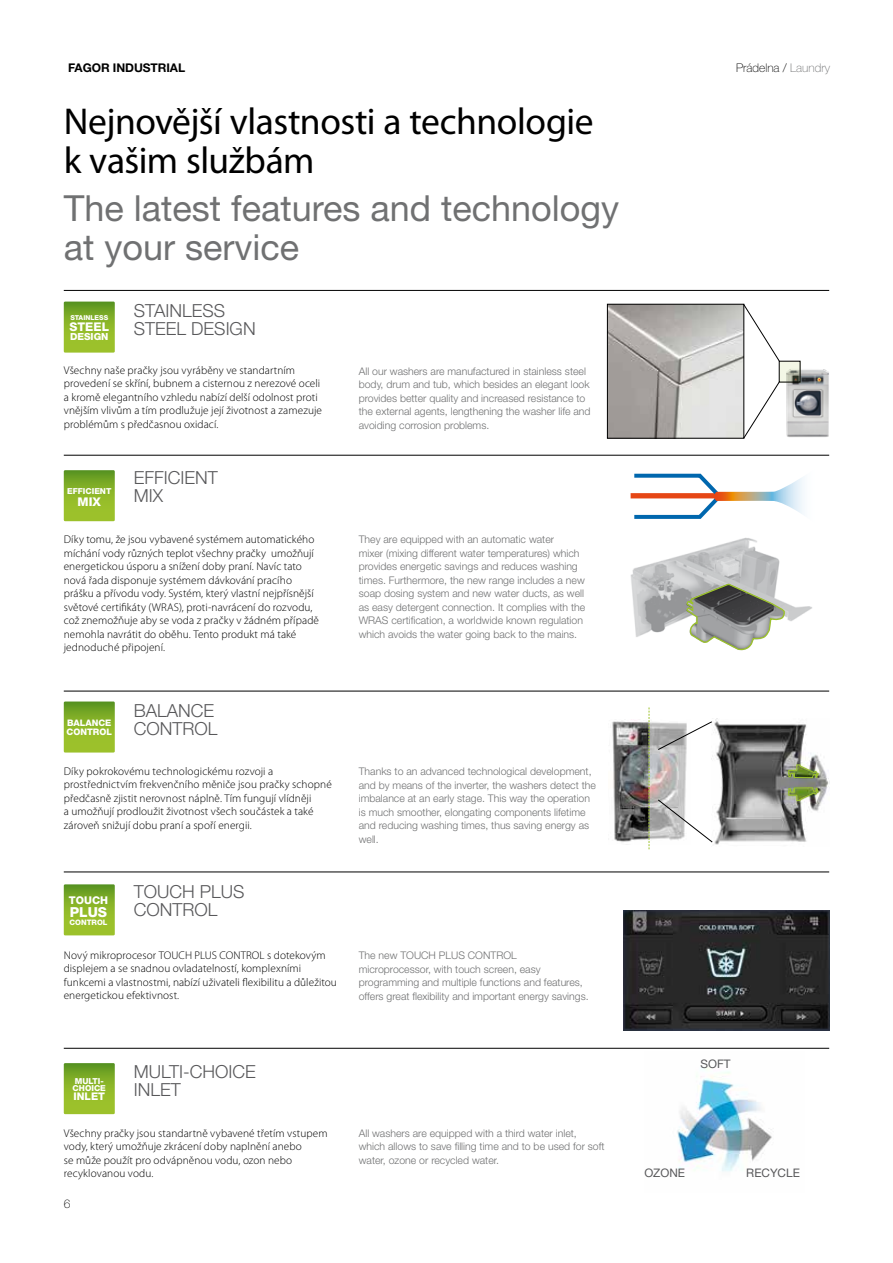
<style>
.page{position:relative;width:893px;height:1263px;background:#fff}
.page>*{position:absolute;margin:0;border:0;box-sizing:border-box;transform-origin:0 0}
.t1{font:37.5px/39px "Myriad Pro";letter-spacing:-.015em;color:#000}
.t2{font:36px/39px "Helvetica Neue LT Std";color:#707172}
.t3{font:300 18px/18px "Helvetica Neue LT Std";color:#58585a}
.t4{font:800 13.8px "Helvetica Neue LT Std";color:#fff}
.t5{font:100 12px "Helvetica Neue LT Std";color:#000}
.t6{font:700 12px "Helvetica Neue LT Std";letter-spacing:-.005em;color:#000}
.t7{font:800 12px "Helvetica Neue LT Std";color:#fff}
.t8{font:11.7px "Helvetica Neue LT Std";color:#58585a}
.t9{font:300 11.25px/13.5px "Myriad Pro";letter-spacing:.01em;color:#000}
.t10{font:800 10.65px "Helvetica Neue LT Std";color:#fff}
.t11{font:300 10.5px/13.5px "Helvetica Neue LT Std";color:#707172}
.t12{font:800 10.5px "Helvetica Neue LT Std";color:#fff}
.t13{font:800 9.75px "Helvetica Neue LT Std";color:#fff}
.t14{font:800 9px/9px "Helvetica Neue LT Std";color:#fff}
.t15{font:800 8.25px/7.5px "Helvetica Neue LT Std";color:#fff}
.t16{font:800 7.5px "Helvetica Neue LT Std";color:#fff}
.t17{font:800 6.75px "Helvetica Neue LT Std";color:#fff}
.s1{color:#707172}
</style>
<div class="page">
<img style="left:786px;top:366px;width:43px;height:71px">
<img style="left:677px;top:1068px;width:95px;height:104px">
<img style="left:609px;top:306px;width:133px;height:130px">
<div style="left:607px;top:304px;width:137px;height:134px;border:1px solid #000"></div>
<svg style="left:743px;top:381px;width:37px;height:58px"></svg>
<svg style="left:743px;top:304px;width:37px;height:57px"></svg>
<svg style="left:781px;top:363px;width:17px;height:17px"></svg>
<img style="left:630px;top:537px;width:182px;height:100px">
<svg style="left:686px;top:583px;width:101px;height:68px"></svg>
<svg style="left:630px;top:473px;width:174px;height:46px"></svg>
<img style="left:612px;top:720px;width:75px;height:125px">
<img style="left:712px;top:718px;width:117px;height:127px">
<svg style="left:649px;top:707px;width:1px;height:142px"></svg>
<svg style="left:658px;top:721px;width:54px;height:29px"></svg>
<svg style="left:658px;top:799px;width:55px;height:43px"></svg>
<svg style="left:788px;top:764px;width:31px;height:14px"></svg>
<svg style="left:788px;top:787px;width:31px;height:14px"></svg>
<img style="left:623px;top:910px;width:206px;height:120px">
<hr style="left:64px;top:290px;width:765px;height:1px;background:#000">
<hr style="left:64px;top:455px;width:765px;height:1px;background:#000">
<hr style="left:64px;top:691px;width:765px;height:1px;background:#000">
<hr style="left:64px;top:872px;width:765px;height:1px;background:#000">
<hr style="left:64px;top:1048px;width:765px;height:1px;background:#000">
<svg style="left:64px;top:302px;width:51px;height:51px;background:#89b42a"></svg>
<svg style="left:64px;top:470px;width:51px;height:51px;background:#88b429"></svg>
<svg style="left:64px;top:884px;width:51px;height:51px;background:#89b42a"></svg>
<svg style="left:64px;top:1063px;width:51px;height:51px;background:#88b429"></svg>
<svg style="left:64px;top:701px;width:51px;height:51px;background:#89b42b"></svg>
<p class="t6" style="left:68px;top:61px;width:119px">FAGOR INDUSTRIAL</p>
<h1 class="t1" style="left:64px;top:103px;width:531px">Nejnovější vlastnosti a technologie k vašim službám</h1>
<h2 class="t2" style="left:64px;top:188px;width:557px">The latest features and technology at your service</h2>
<p class="t17" style="left:70px;top:314px;width:39px">STAINLESS</p>
<p class="t7" style="left:70px;top:319px;width:41px">STEEL</p>
<p class="t13" style="left:70px;top:330px;width:40px">DESIGN</p>
<h3 class="t3" style="left:134px;top:301px;width:123px">STAINLESS<br>STEEL DESIGN</h3>
<p class="t9" style="left:64px;top:364px;width:260px">Všechny naše pračky jsou vyráběny ve standartním provedení se skříní, bubnem a cisternou z nerezové oceli a kromě elegantního vzhledu nabízí delší odolnost proti vnějším vlivům a tím prodlužuje její životnost a zamezuje problémům s předčasnou oxidací.</p>
<p class="t15" style="left:67px;top:487px;width:46px">EFFICIENT</p>
<p class="t7" style="left:78px;top:495px;width:25px">MIX</p>
<h3 class="t3" style="left:134px;top:468px;width:86px">EFFICIENT<br>MIX</h3>
<p class="t9" style="left:64px;top:533px;width:257px">Díky tomu, že jsou vybavené systémem automatického míchání vody různých teplot všechny pračky umožňují energetickou úsporu a snížení doby praní. Navíc tato nová řada disponuje systémem dávkování pracího prášku a přívodu vody. Systém, který vlastní nejpřísnější světové certifikáty (WRAS), proti-navrácení do rozvodu, což znemožňuje aby se voda z pračky v žádném případě nemohla navrátit do oběhu. Tento produkt má také jednoduché připojení.</p>
<p class="t14" style="left:67px;top:718px;width:47px">BALANCE<br>CONTROL</p>
<h3 class="t3" style="left:134px;top:701px;width:85px">BALANCE<br>CONTROL</h3>
<p class="t9" style="left:64px;top:765px;width:270px">Díky pokrokovému technologickému rozvoji a prostřednictvím frekvenčního měniče jsou pračky schopné předčasně zjistit nerovnost náplně. Tím fungují vlídněji<br>a umožňují prodloužit životnost všech součástek a také zároveň snižují dobu praní a spoří energii.</p>
<p class="t10" style="left:69px;top:894px;width:41px">TOUCH</p>
<p class="t4" style="left:70px;top:904px;width:39px">PLUS</p>
<p class="t16" style="left:70px;top:917px;width:39px">CONTROL</p>
<h3 class="t3" style="left:134px;top:882px;width:112px">TOUCH PLUS<br>CONTROL</h3>
<p class="t9" style="left:64px;top:949px;width:275px">Nový mikroprocesor TOUCH PLUS CONTROL s dotekovým displejem a se snadnou ovladatelností, komplexními funkcemi a vlastnostmi, nabízí uživateli flexibilitu a důležitou energetickou efektivnost.</p>
<p class="t11" style="left:359px;top:364px;width:233px">All our washers are manufactured in stainless steel body, drum and tub, which besides an elegant look provides better quality and increased resistance to the external agents, lengthening the washer life and avoiding corrosion problems.</p>
<p class="t11" style="left:359px;top:532px;width:228px">They are equipped with an automatic water<br>mixer (mixing different water temperatures) which provides energetic savings and reduces washing times. Furthermore, the new range includes a new soap dosing system and new water ducts, as well as easy detergent connection. It complies with the WRAS certification, a worldwide known regulation which avoids the water going back to the mains.</p>
<p class="t11" style="left:359px;top:764px;width:239px">Thanks to an advanced technological development, and by means of the inverter, the washers detect the imbalance at an early stage. This way the operation is much smoother, elongating components lifetime and reducing washing times, thus saving energy as well.</p>
<p class="t11" style="left:359px;top:948px;width:231px">The new TOUCH PLUS CONTROL microprocessor, with touch screen, easy programming and multiple functions and features, offers great flexibility and important energy savings.</p>
<p class="t15" style="left:73px;top:1077px;width:35px">MULTI-<br>CHOICE</p>
<p class="t12" style="left:74px;top:1090px;width:33px">INLET</p>
<h3 class="t3" style="left:134px;top:1062px;width:124px">MULTI-CHOICE<br>INLET</h3>
<p class="t9" style="left:64px;top:1126px;width:265px">Všechny pračky jsou standartně vybavené třetím vstupem vody, který umožňuje zkrácení doby naplnění anebo<br>se může použít pro odvápněnou vodu, ozon nebo recyklovanou vodu.</p>
<p class="t5" style="left:64px;top:1196px;width:8px">6</p>
<p class="t11" style="left:359px;top:1126px;width:247px">All washers are equipped with a third water inlet, which allows to save filling time and to be used for soft water, ozone or recycled water.</p>
<p class="t5" style="left:736px;top:61px;width:96px">Prádelna / <span class="s1">Laundry</span></p>
<p class="t8" style="left:700px;top:1056px;width:32px">SOFT</p>
<p class="t8" style="left:644px;top:1166px;width:42px">OZONE</p>
<p class="t8" style="left:746px;top:1166px;width:55px">RECYCLE</p>
</div>
